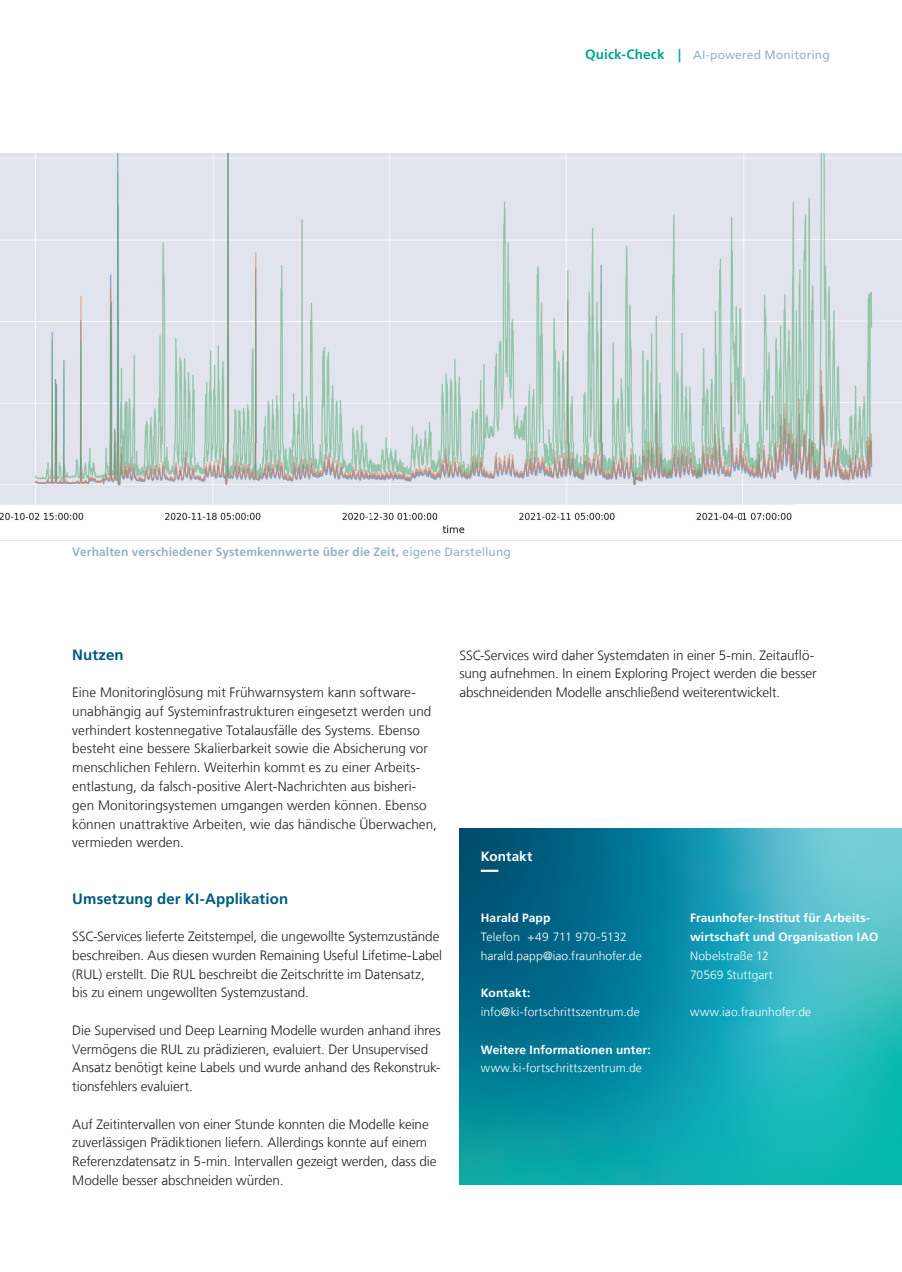
<style>
.page{position:relative;width:902px;height:1272px;background:#fff}
.page>*{position:absolute;margin:0;border:0;box-sizing:border-box;transform-origin:0 0}
.t1{font:700 15px "Frutiger LT Com";letter-spacing:.005em;color:#005b7f}
.t2{font:300 13.5px/18.8px "Frutiger LT Com";letter-spacing:-.005em;color:#231f20}
.t3{font:700 13.5px "Frutiger LT Com";letter-spacing:.005em;color:#fff}
.t4{font:300 12px/18.8px "Frutiger LT Com";letter-spacing:.01em;color:#fff}
.t5{font:700 12px/18.8px "Frutiger LT Com";letter-spacing:.01em;color:#fff}
.t6{font:700 12px "Frutiger LT Com";letter-spacing:.01em;color:#93b3c3}
.t7{font:12px "Frutiger LT Com";letter-spacing:.015em;color:#93b3c3}
.s1{font-weight:700;font-size:13.5px;color:#00a786}
.s2{font-weight:400}
</style>
<div class="page">
<img style="left:0;top:153px;width:901px;height:381px">
<svg style="left:459px;top:828px;width:442px;height:356px;background:#1899aa"></svg>
<svg style="left:480px;top:869px;width:349px;height:2px"></svg>
<p class="t7" style="left:585px;top:48px;width:246px"><span class="s1">Quick-Check |</span> AI-powered Monitoring</p>
<p class="t6" style="left:72px;top:545px;width:440px">Verhalten verschiedener Systemkennwerte über die Zeit, <span class="s2">eigene Darstellung</span></p>
<p class="t1" style="left:72px;top:645px;width:53px">Nutzen</p>
<p class="t2" style="left:72px;top:683px;width:366px">Eine Monitoringlösung mit Frühwarnsystem kann software&shy;unabhängig auf Systeminfrastrukturen eingesetzt werden und verhindert kostennegative Totalausfälle des Systems. Ebenso besteht eine bessere Skalierbarkeit sowie die Absicherung vor menschlichen Fehlern. Weiterhin kommt es zu einer Arbeits&shy;entlastung, da falsch-positive Alert-Nachrichten aus bisheri&shy;gen Monitoringsystemen umgangen werden können. Ebenso können unattraktive Arbeiten, wie das händische Überwachen, vermieden werden.</p>
<p class="t1" style="left:72px;top:889px;width:217px">Umsetzung der KI-Applikation</p>
<p class="t2" style="left:72px;top:927px;width:371px">SSC-Services lieferte Zeitstempel, die ungewollte Systemzustände beschreiben. Aus diesen wurden Remaining Useful Lifetime-Label (RUL) erstellt. Die RUL beschreibt die Zeitschritte im Datensatz, bis zu einem ungewollten Systemzustand.</p>
<p class="t2" style="left:72px;top:1020px;width:370px">Die Supervised und Deep Learning Modelle wurden anhand ihres Vermögens die RUL zu prädizieren, evaluiert. Der Unsupervised Ansatz benötigt keine Labels und wurde anhand des Rekonstruk&shy;tionsfehlers evaluiert.</p>
<p class="t2" style="left:72px;top:1114px;width:366px">Auf Zeitintervallen von einer Stunde konnten die Modelle keine zuverlässigen Prädiktionen liefern. Allerdings konnte auf einem Referenzdatensatz in 5-min. Intervallen gezeigt werden, dass die Modelle besser abschneiden würden.</p>
<p class="t2" style="left:459px;top:645px;width:359px">SSC-Services wird daher Systemdaten in einer 5-min. Zeitauflö&shy;sung aufnehmen. In einem Exploring Project werden die besser abschneidenden Modelle anschließend weiterentwickelt.</p>
<p class="t3" style="left:480px;top:848px;width:53px">Kontakt</p>
<p class="t5" style="left:480px;top:908px;width:71px">Harald Papp</p>
<p class="t4" style="left:480px;top:927px;width:162px">Telefon +49 711 970-5132 harald.papp@iao.fraunhofer.de</p>
<p class="t5" style="left:480px;top:983px;width:51px">Kontakt:</p>
<p class="t4" style="left:480px;top:1002px;width:160px">info@ki-fortschrittszentrum.de</p>
<p class="t5" style="left:480px;top:1040px;width:171px">Weitere Informationen unter:</p>
<p class="t4" style="left:480px;top:1058px;width:162px">www.ki-fortschrittszentrum.de</p>
<p class="t5" style="left:690px;top:908px;width:190px">Fraunhofer-Institut für Arbeits&shy;wirtschaft und Organisation IAO</p>
<p class="t4" style="left:690px;top:946px;width:84px">Nobelstraße 12<br>70569 Stuttgart</p>
<p class="t4" style="left:690px;top:1002px;width:122px">www.iao.fraunhofer.de</p>
</div>
